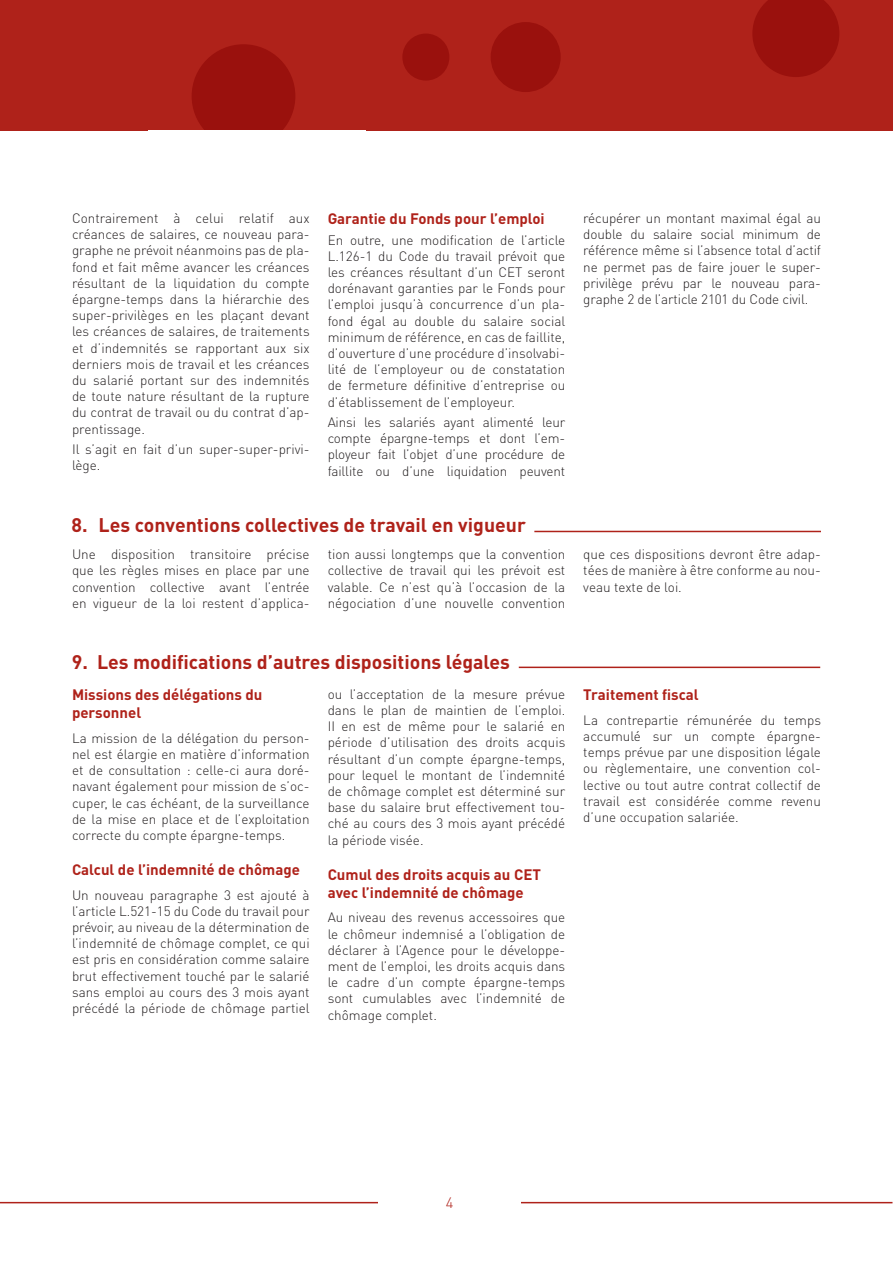
<style>
.page{position:relative;width:893px;height:1263px;background:#fff}
.page>*{position:absolute;margin:0;border:0;box-sizing:border-box;transform-origin:0 0}
.Titre_1{font:700 19.5px "DIN Pro";color:#af221a}
.Titre_couleur_bold_i{font:700 15px/18px "DIN Pro";color:#af221a}
.t1{font:300 15px "DIN Pro";color:#af221a}
.énumération{font:300 13.5px/16.2px "DIN Pro";color:#231f20;text-align:justify}
</style>
<div class="page">
<div style="left:0;top:0;width:893px;height:131px;background:#af221a"></div>
<div style="left:491px;top:22px;width:70px;height:70px;background:#9a110d;border-radius:50%"></div>
<div style="left:402px;top:34px;width:47px;height:47px;background:#9a110d;border-radius:50%"></div>
<svg style="left:192px;top:44px;width:103px;height:87px"></svg>
<svg style="left:752px;top:0;width:87px;height:77px"></svg>
<hr style="left:534px;top:531px;width:287px;height:1px;background:#af221a">
<hr style="left:519px;top:667px;width:301px;height:1px;background:#af221a">
<hr style="left:0;top:1202px;width:892px;height:1px;background:#af221a">
<div style="left:379px;top:1196px;width:142px;height:67px;background:#fff"></div>
<p class="énumération" style="left:72px;top:209px;width:239px">Contrairement à celui relatif aux créances de salaires, ce nouveau para&shy;graphe ne prévoit néanmoins pas de pla&shy;fond et fait même avancer les créances résultant de la liquidation du compte épargne-temps dans la hiérarchie des super-privilèges en les plaçant devant les créances de salaires, de traitements et d’indemnités se rapportant aux six derniers mois de travail et les créances du salarié portant sur des indemnités de toute nature résultant de la rupture du contrat de travail ou du contrat d’ap&shy;prentissage.</p>
<p class="énumération" style="left:72px;top:440px;width:239px">Il s’agit en fait d’un super-super-privi&shy;lège.</p>
<p class="Titre_couleur_bold_i" style="left:328px;top:209px;width:219px">Garantie du Fonds pour l’emploi</p>
<p class="énumération" style="left:328px;top:231px;width:239px">En outre, une modification de l’article L.126-1 du Code du travail prévoit que les créances résultant d’un CET seront dorénavant garanties par le Fonds pour l’emploi jusqu’à concurrence d’un pla&shy;fond égal au double du salaire social minimum de référence, en cas de faillite, d’ouverture d’une procédure d’insolvabi&shy;lité de l’employeur ou de constatation de fermeture définitive d’entreprise ou d’établissement de l’employeur.</p>
<p class="énumération" style="left:328px;top:413px;width:239px">Ainsi les salariés ayant alimenté leur compte épargne-temps et dont l’em&shy;ployeur fait l’objet d’une procédure de faillite ou d’une liquidation peuvent</p>
<p class="énumération" style="left:583px;top:209px;width:239px">récupérer un montant maximal égal au double du salaire social minimum de référence même si l’absence total d’actif ne permet pas de faire jouer le super&shy;privilège prévu par le nouveau para&shy;graphe 2 de l’article 2101 du Code civil.</p>
<p class="Titre_1" style="left:72px;top:512px;width:456px">8. Les conventions collectives de travail en vigueur</p>
<p class="énumération" style="left:72px;top:546px;width:239px">Une disposition transitoire précise que les règles mises en place par une convention collective avant l’entrée en vigueur de la loi restent d’applica-</p>
<p class="énumération" style="left:328px;top:546px;width:239px">tion aussi longtemps que la convention collective de travail qui les prévoit est valable. Ce n’est qu’à l’occasion de la négociation d’une nouvelle convention</p>
<p class="énumération" style="left:583px;top:546px;width:239px">que ces dispositions devront être adap&shy;tées de manière à être conforme au nou&shy;veau texte de loi.</p>
<p class="Titre_1" style="left:72px;top:648px;width:440px">9. Les modifications d’autres dispositions légales</p>
<p class="Titre_couleur_bold_i" style="left:72px;top:685px;width:192px">Missions des délégations du personnel</p>
<p class="énumération" style="left:72px;top:729px;width:239px">La mission de la délégation du person&shy;nel est élargie en matière d’information et de consultation : celle-ci aura doré&shy;navant également pour mission de s’oc&shy;cuper, le cas échéant, de la surveillance de la mise en place et de l’exploitation correcte du compte épargne-temps.</p>
<p class="Titre_couleur_bold_i" style="left:72px;top:860px;width:229px">Calcul de l’indemnité de chômage</p>
<p class="énumération" style="left:72px;top:886px;width:239px">Un nouveau paragraphe 3 est ajouté à l’article L.521-15 du Code du travail pour prévoir, au niveau de la détermination de l’indemnité de chômage complet, ce qui est pris en considération comme salaire brut effectivement touché par le salarié sans emploi au cours des 3 mois ayant précédé la période de chômage partiel</p>
<p class="énumération" style="left:328px;top:685px;width:239px">ou l’acceptation de la mesure prévue dans le plan de maintien de l’emploi.<br>II en est de même pour le salarié en période d’utilisation des droits acquis résultant d’un compte épargne-temps, pour lequel le montant de l’indemnité de chômage complet est déterminé sur base du salaire brut effectivement tou&shy;ché au cours des 3 mois ayant précédé la période visée.</p>
<p class="Titre_couleur_bold_i" style="left:328px;top:865px;width:215px">Cumul des droits acquis au CET avec l’indemnité de chômage</p>
<p class="énumération" style="left:328px;top:909px;width:239px">Au niveau des revenus accessoires que le chômeur indemnisé a l’obligation de déclarer à l’Agence pour le développe&shy;ment de l’emploi, les droits acquis dans le cadre d’un compte épargne-temps sont cumulables avec l’indemnité de chômage complet.</p>
<p class="Titre_couleur_bold_i" style="left:583px;top:685px;width:117px">Traitement fiscal</p>
<p class="énumération" style="left:583px;top:711px;width:239px">La contrepartie rémunérée du temps accumulé sur un compte épargne&shy;temps prévue par une disposition légale ou règlementaire, une convention col&shy;lective ou tout autre contrat collectif de travail est considérée comme revenu d’une occupation salariée.</p>
<p class="t1" style="left:446px;top:1192px;width:9px">4</p>
</div>
